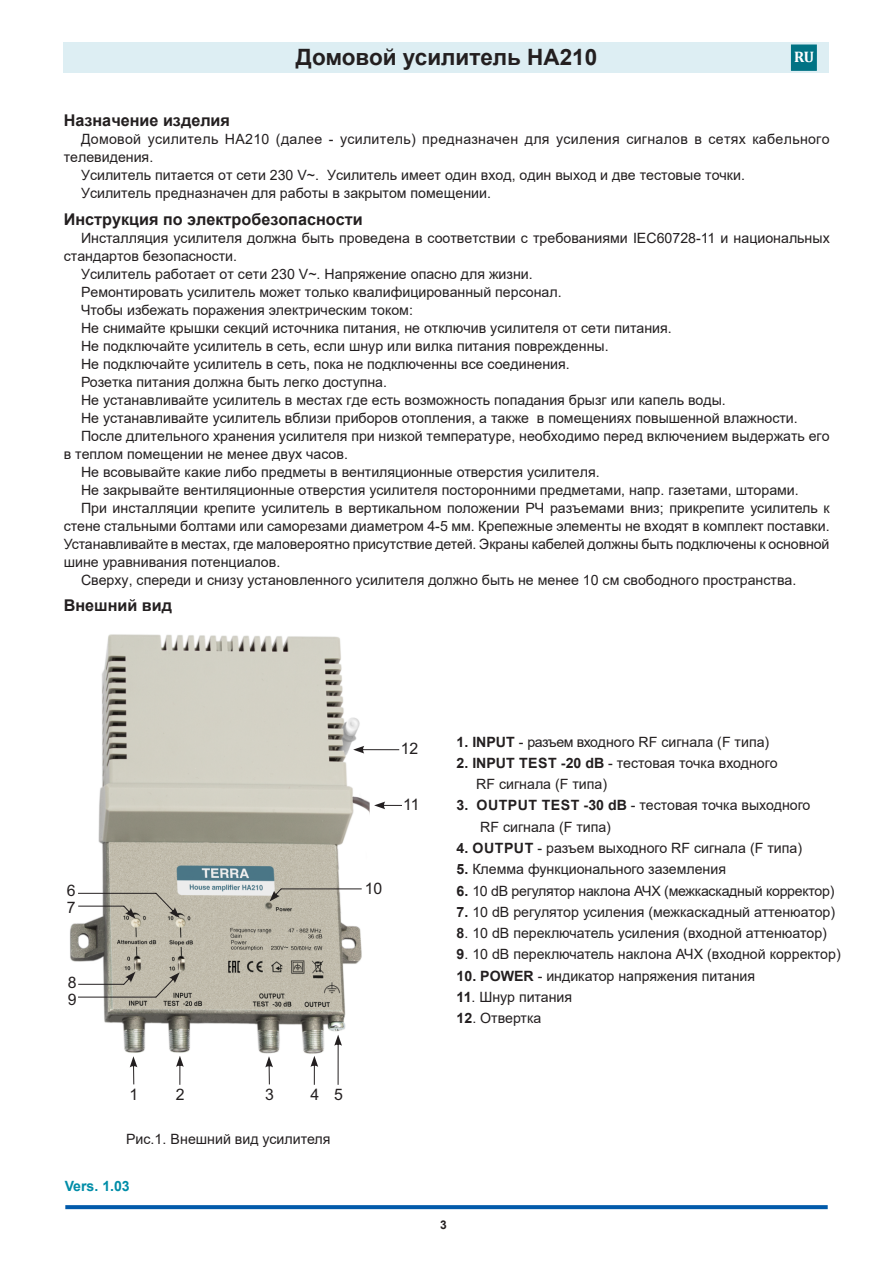
<style>
.page{position:relative;width:893px;height:1263px;background:#fff}
.page>*{position:absolute;margin:0;border:0;box-sizing:border-box;transform-origin:0 0}
.t1{font:700 22.5px "Arial";color:#231f20}
.Body_Text_2{font:700 16.2px "Arial";color:#231f20}
.heading_2{font:700 16.2px "Arial";color:#231f20}
.t2{font:15.9px "Arial";color:#231f20}
.t3{font:700 15.3px "Cambria";color:#fff}
.heading_1{font:14.25px/18px "Arial";color:#231f20}
.Body_Text_2-2{font:14.25px "Arial";color:#231f20}
.heading_1-2{font:14.25px/18px "Arial";letter-spacing:.02em;color:#231f20}
.t4{font:14.1px "Arial";color:#231f20}
.t5{font:14.1px "Arial";letter-spacing:-.02em;color:#231f20}
.t6{font:700 14.1px "Arial";color:#008da8}
.t7{font:700 12px "Arial";color:#231f20}
.s1{font-weight:700}
</style>
<div class="page">
<div style="left:64px;top:43px;width:765px;height:30px;background:#ddeef3"></div>
<div style="left:791px;top:44px;width:26px;height:27px;background:#017384;border:2px solid #017384"></div>
<svg style="left:65px;top:1205px;width:763px;height:4px;fill:#015aaa"></svg>
<img style="left:70px;top:634px;width:330px;height:420px">
<svg style="left:176px;top:1056px;width:8px;height:29px"></svg>
<svg style="left:130px;top:1056px;width:7px;height:28px"></svg>
<svg style="left:374px;top:801px;width:28px;height:8px"></svg>
<svg style="left:78px;top:893px;width:102px;height:26px"></svg>
<svg style="left:78px;top:972px;width:102px;height:25px"></svg>
<svg style="left:310px;top:1056px;width:8px;height:29px"></svg>
<svg style="left:265px;top:1056px;width:8px;height:28px"></svg>
<svg style="left:334px;top:1035px;width:8px;height:50px"></svg>
<svg style="left:269px;top:888px;width:93px;height:13px"></svg>
<svg style="left:353px;top:746px;width:46px;height:7px"></svg>
<p class="t1" style="left:296px;top:41px;width:303px">Домовой усилитель HA210</p>
<p class="t3" style="left:794px;top:46px;width:22px">RU</p>
<p class="heading_2" style="left:64px;top:109px;width:168px">Назначение изделия</p>
<p class="heading_1-2" style="left:64px;top:130px;width:767px;text-indent:17px">Домовой усилитель HA210 (далее - усилитель) предназначен для усиления сигналов в сетях кабельного телевидения.</p>
<p class="Body_Text_2-2" style="left:81px;top:165px;width:665px">Усилитель питается от сети 230 V~. Усилитель имеет один вход, один выход и две тестовые точки.</p>
<p class="heading_1" style="left:81px;top:184px;width:411px">Усилитель предназначен для работы в закрытом помещении.</p>
<p class="Body_Text_2" style="left:64px;top:208px;width:300px">Инструкция по электробезопасности</p>
<p class="heading_1" style="left:64px;top:229px;width:767px;text-indent:17px">Инсталляция усилителя должна быть проведена в соответствии с требованиями IEC60728-11 и национальных стандартов безопасности.</p>
<p class="heading_1" style="left:81px;top:265px;width:453px">Усилитель работает от сети 230 V~. Напряжение опасно для жизни.</p>
<p class="heading_1" style="left:81px;top:283px;width:482px">Ремонтировать усилитель может только квалифицированный персонал.</p>
<p class="Body_Text_2-2" style="left:81px;top:300px;width:333px">Чтобы избежать поражения электрическим током:</p>
<p class="heading_1" style="left:81px;top:319px;width:592px">Не снимайте крышки секций источника питания, не отключив усилителя от сети питания.</p>
<p class="Body_Text_2-2" style="left:81px;top:336px;width:529px">Не подключайте усилитель в сеть, если шнур или вилка питания поврежденны.</p>
<p class="Body_Text_2-2" style="left:81px;top:354px;width:490px">Не подключайте усилитель в сеть, пока не подключенны все соединения.</p>
<p class="heading_1" style="left:81px;top:373px;width:308px">Розетка питания должна быть легко доступна.</p>
<p class="heading_1" style="left:81px;top:391px;width:646px">Не устанавливайте усилитель в местах где есть возможность попадания брызг или капель воды.</p>
<p class="heading_1" style="left:81px;top:409px;width:718px">Не устанавливайте усилитель вблизи приборов отопления, а также в помещениях повышенной влажности.</p>
<p class="heading_1" style="left:64px;top:427px;width:767px;text-indent:17px">После длительного хранения усилителя при низкой температуре, необходимо перед включением выдержать его в теплом помещении не менее двух часов.</p>
<p class="heading_1" style="left:81px;top:463px;width:520px">Не всовывайте какие либо предметы в вентиляционные отверстия усилителя.</p>
<p class="heading_1" style="left:81px;top:481px;width:719px">Не закрывайте вентиляционные отверстия усилителя посторонними предметами, напр. газетами, шторами.</p>
<p class="heading_1" style="left:64px;top:499px;width:767px;text-align:justify;text-indent:17px">При инсталляции крепите усилитель в вертикальном положении РЧ разъемами вниз; прикрепите усилитель к стене стальными болтами или саморезами диаметром 4-5 мм. Крепежные элементы не входят в комплект поставки.<br>Устанавливайте в местах, где маловероятно присутствие детей. Экраны кабелей должны быть подключены к основной шине уравнивания потенциалов.</p>
<p class="heading_1" style="left:81px;top:571px;width:717px">Сверху, cпереди и cнизу установленного усилителя должно быть не менее 10 см свободного пространства.</p>
<p class="Body_Text_2" style="left:64px;top:594px;width:110px">Внешний вид</p>
<p class="t2" style="left:67px;top:880px;width:10px">6</p>
<p class="t2" style="left:67px;top:896px;width:10px">7</p>
<p class="t2" style="left:68px;top:971px;width:10px">8</p>
<p class="t2" style="left:68px;top:988px;width:10px">9</p>
<p class="t2" style="left:401px;top:738px;width:19px">12</p>
<p class="t2" style="left:403px;top:794px;width:18px">11</p>
<p class="t2" style="left:365px;top:877px;width:19px">10</p>
<p class="t4" style="left:457px;top:732px;width:314px"><span class="s1">1. INPUT</span> - разъем входного RF сигнала (F типа)</p>
<p class="t4" style="left:457px;top:753px;width:322px"><span class="s1">2. INPUT TEST -20 dB</span> - тестовая точка входного</p>
<p class="t4" style="left:476px;top:774px;width:132px">RF сигнала (F типа)</p>
<p class="t4" style="left:457px;top:796px;width:355px"><span class="s1">3. OUTPUT TEST -30 dB</span> - тестовая точка выходного</p>
<p class="t4" style="left:480px;top:817px;width:132px">RF сигнала (F типа)</p>
<p class="t4" style="left:457px;top:838px;width:347px"><span class="s1">4. OUTPUT</span> - разъем выходного RF сигнала (F типа)</p>
<p class="t4" style="left:457px;top:859px;width:271px"><span class="s1">5.</span> Клемма функционального заземления</p>
<p class="t5" style="left:457px;top:881px;width:379px"><span class="s1">6.</span> 10 dB регулятор наклона АЧХ (межкаскадный корректор)</p>
<p class="t4" style="left:457px;top:902px;width:380px"><span class="s1">7.</span> 10 dB регулятор усиления (межкаскадный аттенюатор)</p>
<p class="t4" style="left:457px;top:923px;width:372px"><span class="s1">8</span>. 10 dB переключатель усиления (входной аттенюатор)</p>
<p class="t4" style="left:457px;top:945px;width:386px"><span class="s1">9</span>. 10 dB переключатель наклона АЧХ (входной корректор)</p>
<p class="t4" style="left:457px;top:966px;width:300px"><span class="s1">10. POWER</span> - индикатор напряжения питания</p>
<p class="t4" style="left:457px;top:987px;width:117px"><span class="s1">11</span>. Шнур питания</p>
<p class="t4" style="left:457px;top:1008px;width:86px"><span class="s1">12</span>. Отвертка</p>
<p class="t2" style="left:129px;top:1084px;width:10px">1</p>
<p class="t2" style="left:176px;top:1083px;width:10px">2</p>
<p class="t2" style="left:265px;top:1084px;width:10px">3</p>
<p class="t2" style="left:310px;top:1083px;width:34px">4 5</p>
<p class="t4" style="left:126px;top:1129px;width:206px">Рис.1. Внешний вид усилителя</p>
<p class="t6" style="left:65px;top:1176px;width:67px">Vers. 1.03</p>
<p class="t7" style="left:440px;top:1216px;width:8px">3</p>
</div>
